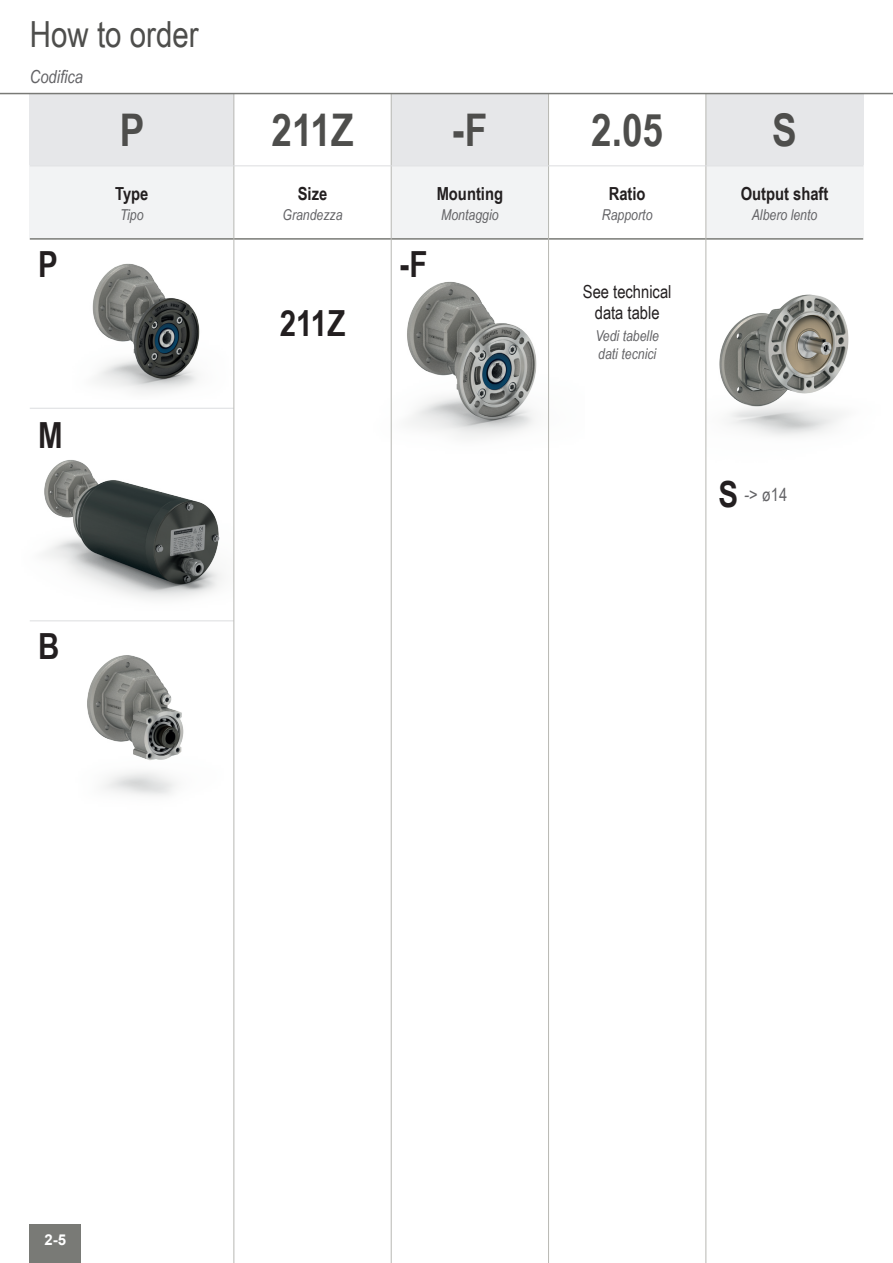
<style>
.page{position:relative;width:893px;height:1263px;background:#fff}
.page>*{position:absolute;margin:0;border:0;box-sizing:border-box;transform-origin:0 0}
.t1{font:700 45px "Arial Narrow";color:#4e4e4c}
.t2{font:36px "Arial Narrow";color:#4e4e4c}
.t3{font:700 36px "Arial Narrow";color:#231f20}
.t4{font:700 18px "Arial Narrow";color:#231f20}
.t5{font:18px/21.6px "Arial Narrow";color:#231f20;text-align:center}
.t6{font:italic 18px "Arial Narrow";color:#636366}
.t7{font:18px "Arial Narrow";color:#636366}
.t8{font:italic 15px/18px "Arial Narrow";color:#636366}
.t9{font:700 15px "Arial";color:#fff}
.s1{font-weight:700;font-size:36px;color:#231f20}
.s2{font-style:italic}
</style>
<div class="page">
<div style="left:391px;top:94px;width:158px;height:72px;background:#e6e7e9"></div>
<div style="left:30px;top:94px;width:204px;height:72px;background:#e6e7e9"></div>
<div style="left:391px;top:166px;width:158px;height:72px;background:#f2f3f4"></div>
<div style="left:30px;top:166px;width:204px;height:72px;background:#f2f3f4"></div>
<div style="left:30px;top:1225px;width:51px;height:38px;background:#797a76"></div>
<div style="left:706px;top:94px;width:157px;height:72px;background:#e6e7e9"></div>
<div style="left:706px;top:166px;width:157px;height:72px;background:#f2f3f4"></div>
<img style="left:92px;top:247px;width:143px;height:153px">
<img style="left:44px;top:460px;width:178px;height:139px">
<img style="left:390px;top:240px;width:147px;height:228px">
<img style="left:706px;top:238px;width:158px;height:230px">
<img style="left:87px;top:655px;width:97px;height:141px">
<hr style="left:30px;top:238px;width:833px;height:2px;background:#797a76">
<hr style="left:30px;top:408px;width:204px;height:1px;background:#dcdddf">
<hr style="left:30px;top:620px;width:204px;height:1px;background:#dcdddf">
<hr style="left:233px;top:94px;width:1px;height:1169px;background:#b8b8b3">
<hr style="left:391px;top:94px;width:1px;height:1169px;background:#b8b8b3">
<hr style="left:548px;top:94px;width:1px;height:1169px;background:#b8b8b3">
<hr style="left:705px;top:94px;width:1px;height:1169px;background:#b8b8b3">
<hr style="left:30px;top:165px;width:833px;height:1px;background:#dcdddf">
<hr style="left:0;top:93px;width:893px;height:1px;background:#797a76">
<h2 class="t2" style="left:30px;top:8px;width:171px">How to order</h2>
<p class="t6" style="left:30px;top:64px;width:55px">Codifica</p>
<h1 class="t1" style="left:120px;top:96px;width:26px">P</h1>
<h1 class="t1" style="left:271px;top:96px;width:84px">211Z</h1>
<h1 class="t1" style="left:452px;top:96px;width:36px">-F</h1>
<h1 class="t1" style="left:591px;top:96px;width:73px">2.05</h1>
<h2 class="t3" style="left:38px;top:237px;width:21px">P</h2>
<p class="t4" style="left:115px;top:180px;width:35px">Type</p>
<p class="t8" style="left:120px;top:206px;width:25px">Tipo</p>
<h2 class="t3" style="left:38px;top:408px;width:26px">M</h2>
<p class="t4" style="left:298px;top:180px;width:31px">Size</p>
<p class="t4" style="left:437px;top:180px;width:68px">Mounting</p>
<p class="t4" style="left:609px;top:180px;width:38px">Ratio</p>
<p class="t8" style="left:282px;top:206px;width:62px">Grandezza</p>
<p class="t8" style="left:441px;top:206px;width:59px">Montaggio</p>
<p class="t8" style="left:602px;top:206px;width:52px">Rapporto</p>
<h2 class="t3" style="left:280px;top:296px;width:67px">211Z</h2>
<h2 class="t3" style="left:400px;top:237px;width:29px">-F</h2>
<p class="t5" style="left:583px;top:280px;width:90px">See technical data table</p>
<p class="t8" style="left:595px;top:326px;width:65px">Vedi tabelle dati tecnici</p>
<h1 class="t1" style="left:772px;top:96px;width:26px">S</h1>
<p class="t4" style="left:741px;top:180px;width:89px">Output shaft</p>
<p class="t8" style="left:752px;top:206px;width:67px">Albero lento</p>
<p class="t7" style="left:719px;top:481px;width:70px"><span class="s1">S</span> <span class="s2">-&gt;</span> ø14</p>
<h2 class="t3" style="left:38px;top:619px;width:23px">B</h2>
<p class="t9" style="left:44px;top:1230px;width:23px">2-5</p>
</div>
